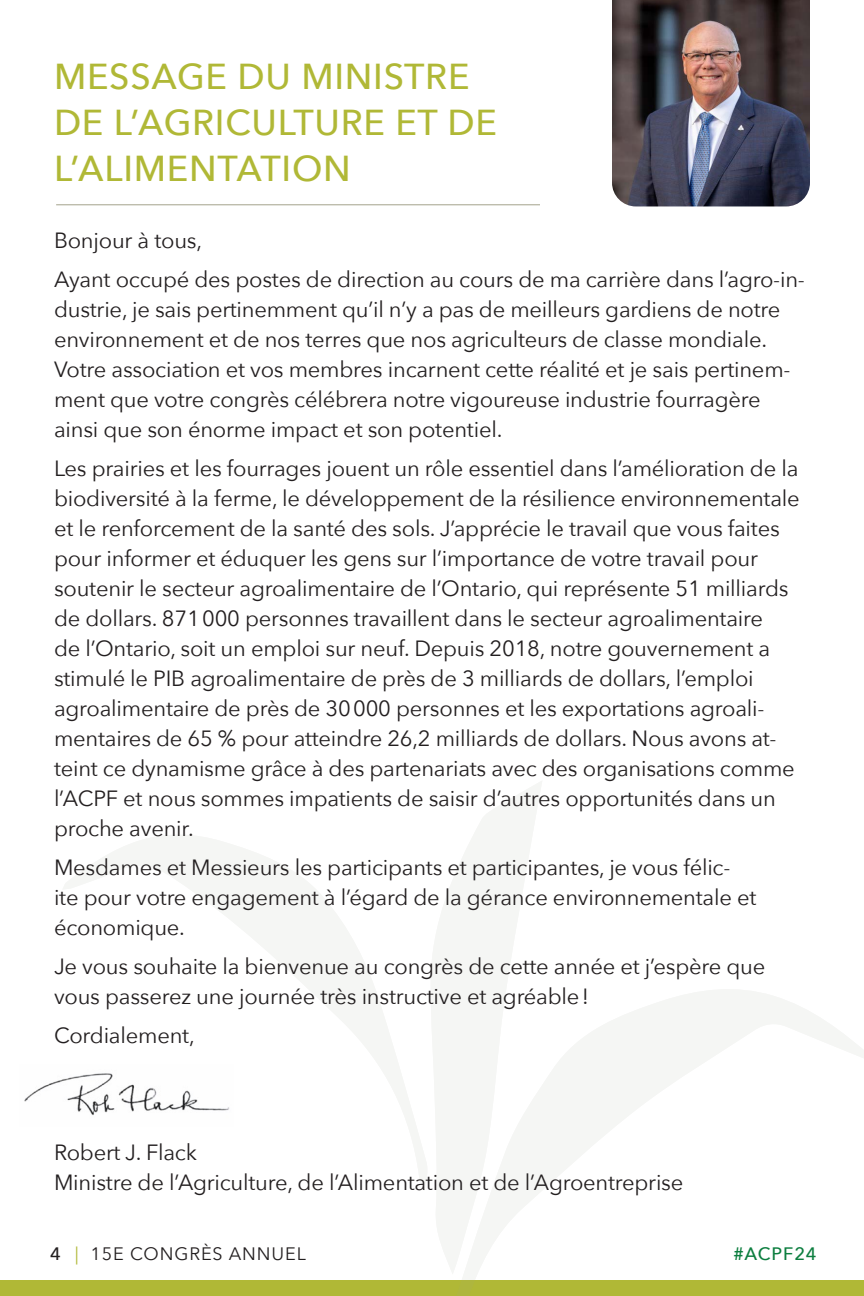
<style>
.page{position:relative;width:864px;height:1296px;background:#fff}
.page>*{position:absolute;margin:0;border:0;box-sizing:border-box;transform-origin:0 0}
.t1{font:500 36px "Avenir Next";letter-spacing:.02em;color:#b0b836}
.t2{font:22px/30px "Avenir Next";letter-spacing:-.01em;color:#231f20}
.t3{font:18px "Avenir Next";letter-spacing:.05em;color:#231f20}
.t4{font:500 18px "Avenir Next";letter-spacing:.05em;color:#0c7e3f}
.t5{font:500 18px "Avenir Next";color:#231f20}
.s1{color:#b0b836}
</style>
<div class="page">
<div style="left:0;top:1280px;width:864px;height:16px;background:#b0b836"></div>
<svg style="left:462px;top:990px;width:402px;height:290px"></svg>
<svg style="left:431px;top:781px;width:111px;height:494px;fill:#f5f6f4"></svg>
<svg style="left:63px;top:835px;width:364px;height:354px"></svg>
<img style="left:612px;top:0;width:198px;height:206px">
<hr style="left:56px;top:204px;width:484px;height:1px;background:#a3a28c">
<img style="left:24px;top:1064px;width:210px;height:62px">
<p class="t1" style="left:54px;top:45px;width:417px">MESSAGE DU MINISTRE</p>
<p class="t1" style="left:54px;top:91px;width:445px">DE L’AGRICULTURE ET DE</p>
<p class="t1" style="left:54px;top:137px;width:298px">L’ALIMENTATION</p>
<p class="t2" style="left:54px;top:224px;width:150px">Bonjour à tous,</p>
<p class="t2" style="left:54px;top:263px;width:752px">Ayant occupé des postes de direction au cours de ma carrière dans l’agro-in&shy;dustrie, je sais pertinemment qu’il n’y a pas de meilleurs gardiens de notre environnement et de nos terres que nos agriculteurs de classe mondiale.<br>Votre association et vos membres incarnent cette réalité et je sais pertinem&shy;ment que votre congrès célébrera notre vigoureuse industrie fourragère ainsi que son énorme impact et son potentiel.</p>
<p class="t2" style="left:54px;top:452px;width:747px">Les prairies et les fourrages jouent un rôle essentiel dans l’amélioration de la biodiversité à la ferme, le développement de la résilience environnementale et le renforcement de la santé des sols. J’apprécie le travail que vous faites pour informer et éduquer les gens sur l’importance de votre travail pour soutenir le secteur agroalimentaire de l’Ontario, qui représente 51 milliards de dollars. 871000 personnes travaillent dans le secteur agroalimentaire<br>de l’Ontario, soit un emploi sur neuf. Depuis 2018, notre gouvernement a stimulé le PIB agroalimentaire de près de 3 milliards de dollars, l’emploi agroalimentaire de près de 30000 personnes et les exportations agroali&shy;mentaires de 65 % pour atteindre 26,2 milliards de dollars. Nous avons at&shy;teint ce dynamisme grâce à des partenariats avec des organisations comme l’ACPF et nous sommes impatients de saisir d’autres opportunités dans un proche avenir.</p>
<p class="t2" style="left:54px;top:851px;width:704px">Mesdames et Messieurs les participants et participantes, je vous félic&shy;ite pour votre engagement à l’égard de la gérance environnementale et économique.</p>
<p class="t2" style="left:54px;top:950px;width:713px">Je vous souhaite la bienvenue au congrès de cette année et j’espère que vous passerez une journée très instructive et agréable!</p>
<p class="t2" style="left:54px;top:1019px;width:142px">Cordialement,</p>
<p class="t2" style="left:54px;top:1136px;width:144px">Robert J. Flack</p>
<p class="t2" style="left:54px;top:1166px;width:631px">Ministre de l’Agriculture, de l’Alimentation et de l’Agroentreprise</p>
<p class="t5" style="left:50px;top:1238px;width:12px">4</p>
<p class="t3" style="left:75px;top:1239px;width:233px"><span class="s1">|</span> 15E CONGRÈS ANNUEL</p>
<p class="t4" style="left:733px;top:1238px;width:85px">#ACPF24</p>
</div>
